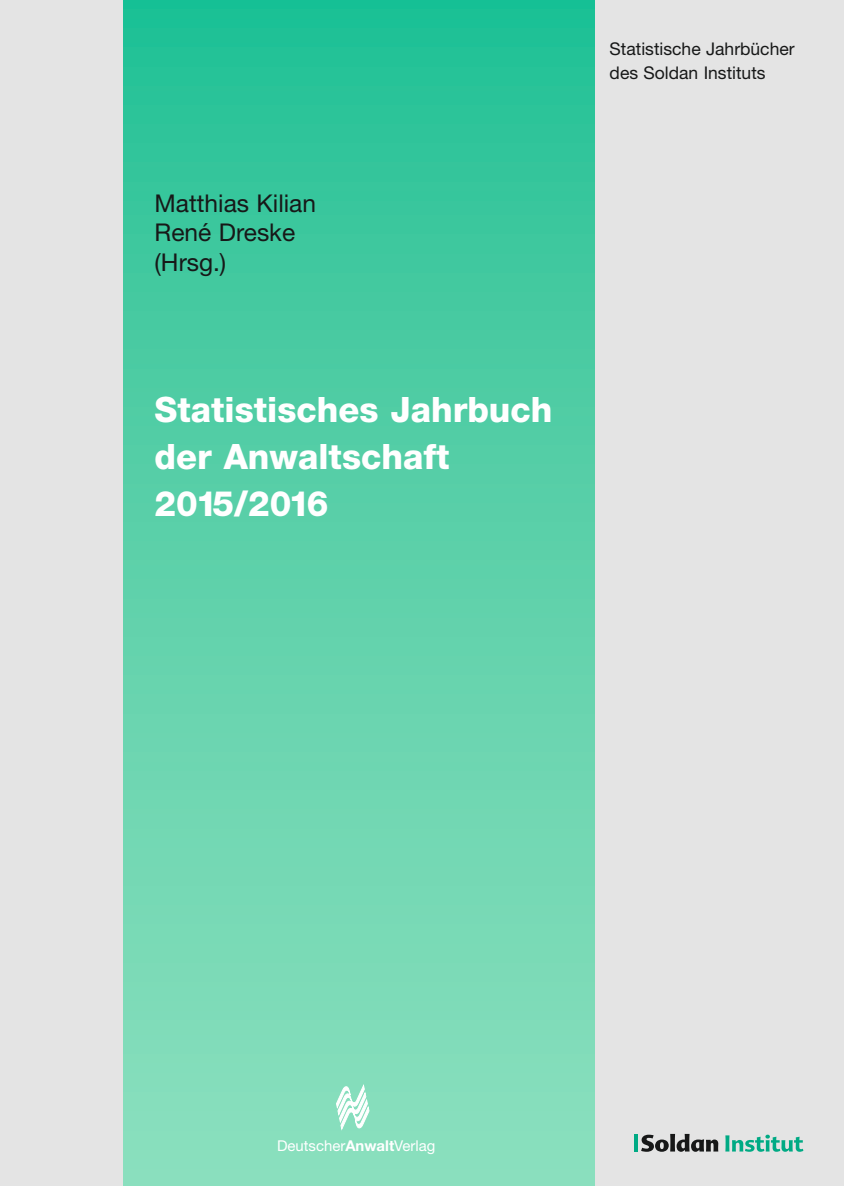
<style>
.page{position:relative;width:844px;height:1186px;background:#fff}
.page>*{position:absolute;margin:0;border:0;box-sizing:border-box;transform-origin:0 0}
.t1{font:800 35px/47.2px "Helvetica Neue";color:#fff}
.t2{font:24.5px/29.4px "Helvetica Neue";color:#171818}
.t3{font:17.5px/24.5px "Helvetica Neue";color:#171818}
.t4{font:14.88px "Helvetica Neue";color:#fff}
.s1{font-weight:700}
</style>
<div class="page">
<div style="left:0;top:0;width:843px;height:1186px;background:#e4e4e4"></div>
<div style="left:123px;top:0;width:471px;height:1186px;background:linear-gradient(to bottom,#26c196,#91e0bf)"></div>
<hr style="left:634px;top:1134px;width:3px;height:17px;background:#00aa84">
<svg style="left:641px;top:1134px;width:77px;height:17px"></svg>
<svg style="left:725px;top:1134px;width:78px;height:17px"></svg>
<svg style="left:336px;top:1085px;width:33px;height:44px"></svg>
<p class="t2" style="left:154px;top:188px;width:163px">Matthias Kilian<br>René Dreske (Hrsg.)</p>
<p class="t1" style="left:154px;top:385px;width:399px">Statistisches Jahrbuch der Anwaltschaft<br>2015/2016</p>
<p class="t3" style="left:609px;top:36px;width:186px">Statistische Jahrbücher des Soldan Instituts</p>
<p class="t4" style="left:277px;top:1136px;width:160px">Deutscher<span class="s1">Anwalt</span>Verlag</p>
</div>
